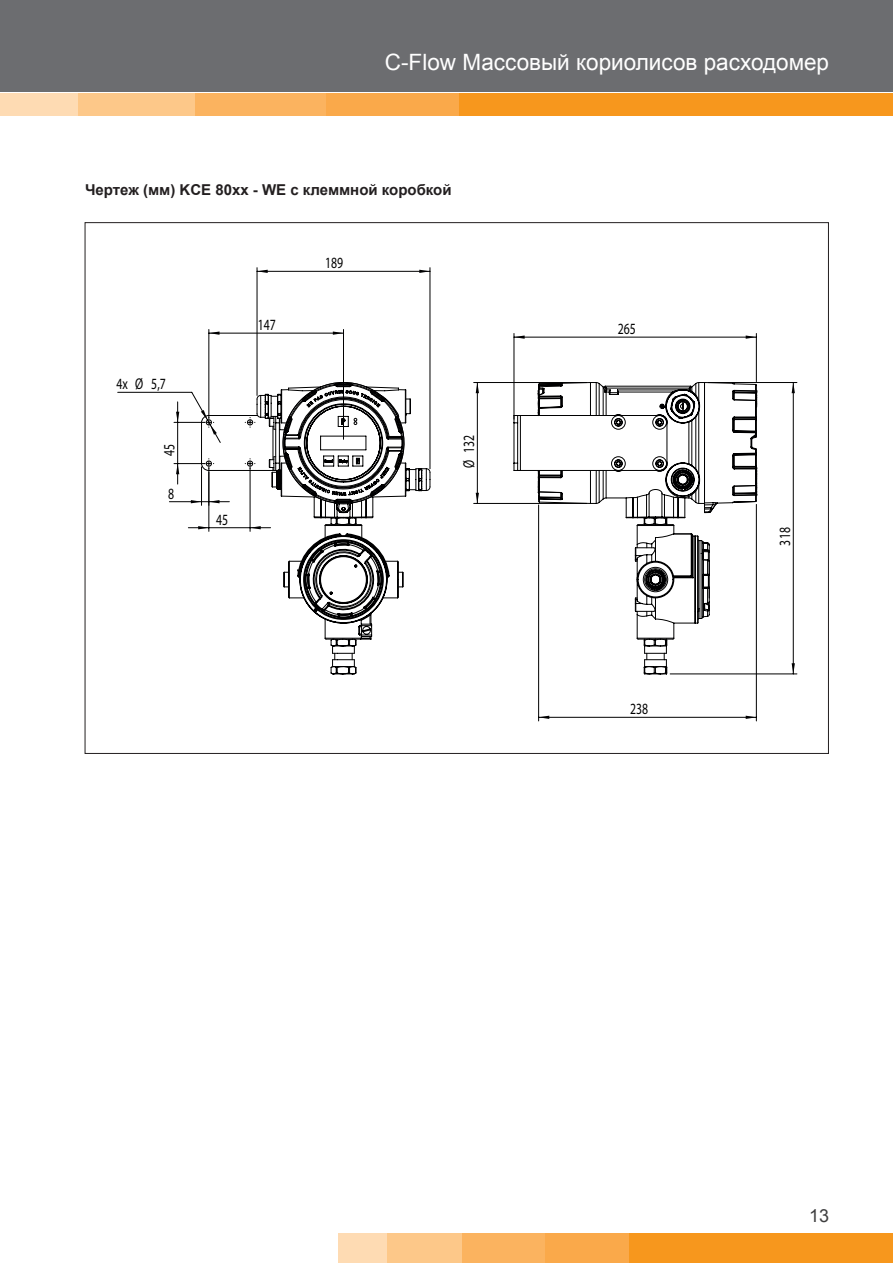
<style>
.page{position:relative;width:893px;height:1263px;background:#fff}
.page>*{position:absolute;margin:0;border:0;box-sizing:border-box;transform-origin:0 0}
.t1{font:22.5px "Arial";color:#fff}
.t2{font:18px "Arial";color:#3e3e3f}
.t3{font:15.75px "Myriad Pro";color:#000001;scale:.75 1}
.t4{font:700 15px "Arial";color:#231f20}
</style>
<div class="page">
<div style="left:0;top:0;width:893px;height:92px;background:#6c6d70"></div>
<hr style="left:0;top:94px;width:3px;height:22px;background:#fedbb3">
<div style="left:3px;top:94px;width:890px;height:22px;background:#fedbb3"></div>
<div style="left:79px;top:94px;width:814px;height:22px;background:#fdc889"></div>
<div style="left:196px;top:94px;width:697px;height:22px;background:#fbb35f"></div>
<div style="left:327px;top:94px;width:566px;height:22px;background:#faa94a"></div>
<div style="left:460px;top:94px;width:433px;height:22px;background:#f7971d"></div>
<div style="left:338px;top:1233px;width:555px;height:30px;background:#fedbb3"></div>
<div style="left:388px;top:1233px;width:505px;height:30px;background:#fdc889"></div>
<div style="left:462px;top:1233px;width:431px;height:30px;background:#fbb35f"></div>
<div style="left:545px;top:1233px;width:348px;height:30px;background:#faa94a"></div>
<div style="left:629px;top:1233px;width:264px;height:30px;background:#f7971d"></div>
<svg style="left:258px;top:270px;width:10px;height:3px"></svg>
<svg style="left:419px;top:270px;width:11px;height:3px"></svg>
<hr style="left:257px;top:268px;width:1px;height:127px;background:#000001">
<hr style="left:430px;top:268px;width:1px;height:201px;background:#000001">
<hr style="left:257px;top:271px;width:173px;height:1px;background:#000001">
<svg style="left:333px;top:331px;width:10px;height:4px"></svg>
<svg style="left:210px;top:331px;width:9px;height:4px"></svg>
<hr style="left:343px;top:329px;width:1px;height:110px;background:#000001">
<hr style="left:209px;top:329px;width:1px;height:90px;background:#000001">
<hr style="left:209px;top:333px;width:134px;height:1px;background:#000001">
<svg style="left:117px;top:379px;width:313px;height:295px"></svg>
<svg style="left:513px;top:394px;width:25px;height:109px"></svg>
<svg style="left:538px;top:382px;width:219px;height:293px"></svg>
<svg style="left:515px;top:335px;width:10px;height:4px"></svg>
<svg style="left:746px;top:335px;width:10px;height:4px"></svg>
<hr style="left:514px;top:333px;width:1px;height:86px;background:#000001">
<hr style="left:756px;top:333px;width:1px;height:49px;background:#000001">
<hr style="left:514px;top:337px;width:242px;height:1px;background:#000001">
<svg style="left:792px;top:383px;width:3px;height:10px"></svg>
<svg style="left:792px;top:663px;width:3px;height:11px"></svg>
<hr style="left:708px;top:382px;width:89px;height:1px;background:#000001">
<hr style="left:670px;top:674px;width:127px;height:1px;background:#000001">
<hr style="left:793px;top:382px;width:1px;height:292px;background:#000001">
<svg style="left:476px;top:493px;width:3px;height:10px"></svg>
<svg style="left:476px;top:383px;width:3px;height:10px"></svg>
<hr style="left:474px;top:503px;width:113px;height:1px;background:#000001">
<hr style="left:474px;top:382px;width:113px;height:1px;background:#000001">
<hr style="left:477px;top:382px;width:1px;height:121px;background:#000001">
<svg style="left:746px;top:716px;width:10px;height:3px"></svg>
<svg style="left:539px;top:716px;width:10px;height:3px"></svg>
<hr style="left:756px;top:504px;width:1px;height:217px;background:#000001">
<hr style="left:538px;top:505px;width:1px;height:216px;background:#000001">
<hr style="left:539px;top:717px;width:217px;height:1px;background:#000001">
<h1 class="t1" style="left:385px;top:48px;width:446px">C-Flow Массовый кориолисов расходомер</h1>
<p class="t4" style="left:85px;top:179px;width:368px">Чертеж (мм) KCE 80xx - WE с клеммной коробкой</p>
<p class="t3" style="left:117px;top:374px;width:67px">4x Ø 5,7</p>
<p class="t3" style="left:160px;top:456px;width:18px;rotate:-90deg">45</p>
<p class="t3" style="left:168px;top:484px;width:10px">8</p>
<p class="t3" style="left:258px;top:315px;width:26px">147</p>
<p class="t3" style="left:216px;top:510px;width:18px">45</p>
<p class="t3" style="left:325px;top:253px;width:26px">189</p>
<p class="t3" style="left:459px;top:468px;width:46px;rotate:-90deg">Ø 132</p>
<p class="t3" style="left:618px;top:319px;width:26px">265</p>
<p class="t3" style="left:630px;top:699px;width:26px">238</p>
<p class="t3" style="left:775px;top:545px;width:26px;rotate:-90deg">318</p>
<p class="t2" style="left:809px;top:1204px;width:22px">13</p>
</div>
